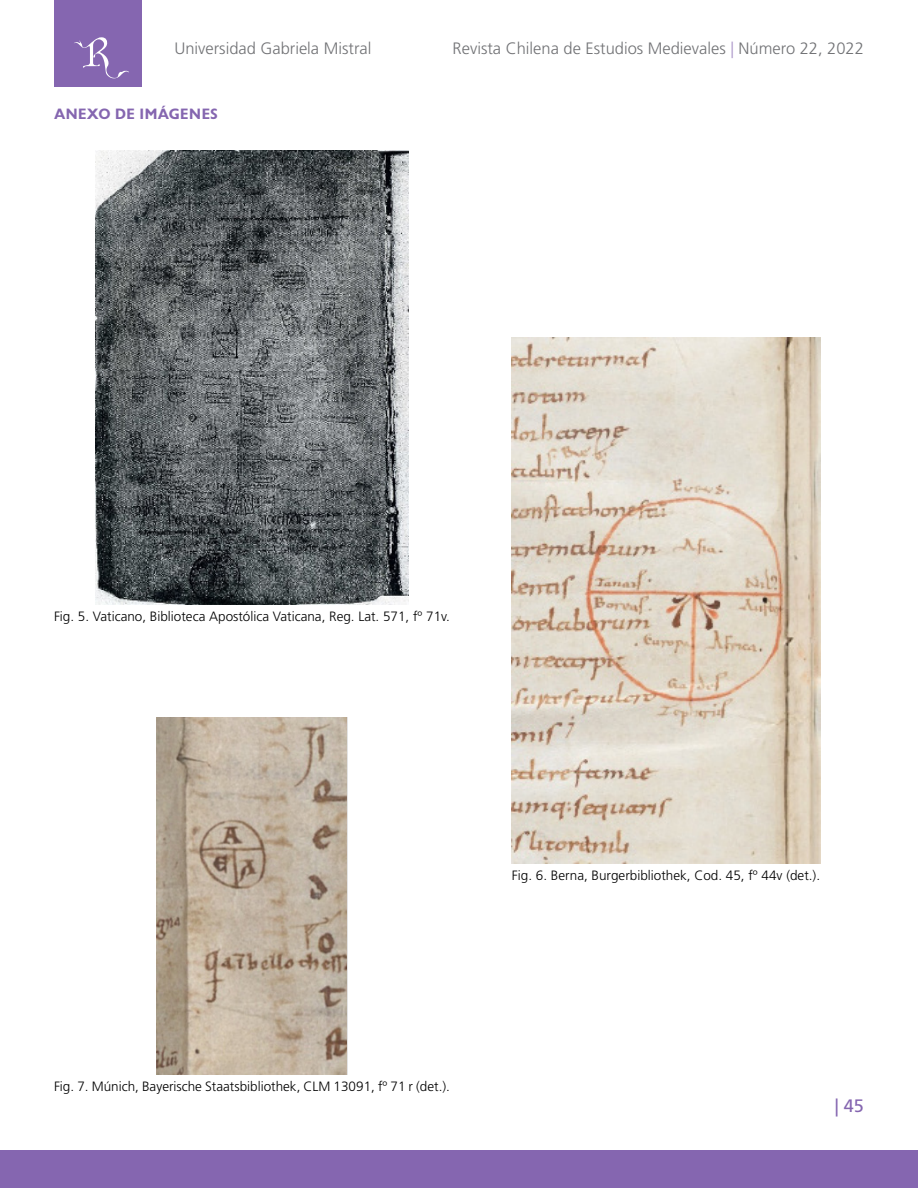
<style>
.page{position:relative;width:918px;height:1188px;background:#fff}
.page>*{position:absolute;margin:0;border:0;box-sizing:border-box;transform-origin:0 0}
.t1{font:18px "Frutiger LT Std";color:#8566b0}
.t2{font:300 16.5px "Frutiger LT Std";color:#717275}
.t3{font:700 15px "Gill Sans Display MT Pro";color:#8566b0}
.t4{font:300 13.5px "Frutiger LT Std";color:#000}
.s1{color:#ac97c9}
</style>
<div class="page">
<div style="left:0;top:1151px;width:918px;height:37px;background:#8566b0"></div>
<div style="left:54px;top:0;width:88px;height:86px;background:#8566b0"></div>
<svg style="left:74px;top:37px;width:55px;height:42px"></svg>
<img style="left:96px;top:151px;width:312px;height:453px">
<img style="left:512px;top:337px;width:308px;height:527px">
<img style="left:156px;top:718px;width:192px;height:356px">
<p class="t2" style="left:174px;top:39px;width:199px">Universidad Gabriela Mistral</p>
<p class="t2" style="left:453px;top:39px;width:413px">Revista Chilena de Estudios Medievales <span class="s1">|</span> Número 22, 2022</p>
<p class="t3" style="left:54px;top:105px;width:165px">ANEXO DE IMÁGENES</p>
<p class="t4" style="left:54px;top:608px;width:398px">Fig. 5. Vaticano, Biblioteca Apostólica Vaticana, Reg. Lat. 571, fº 71v.</p>
<p class="t4" style="left:512px;top:868px;width:310px">Fig. 6. Berna, Burgerbibliothek, Cod. 45, fº 44v (det.).</p>
<p class="t4" style="left:54px;top:1078px;width:397px">Fig. 7. Múnich, Bayerische Staatsbibliothek, CLM 13091, fº 71 r (det.).</p>
<h1 class="t1" style="left:835px;top:1095px;width:31px">| 45</h1>
</div>
